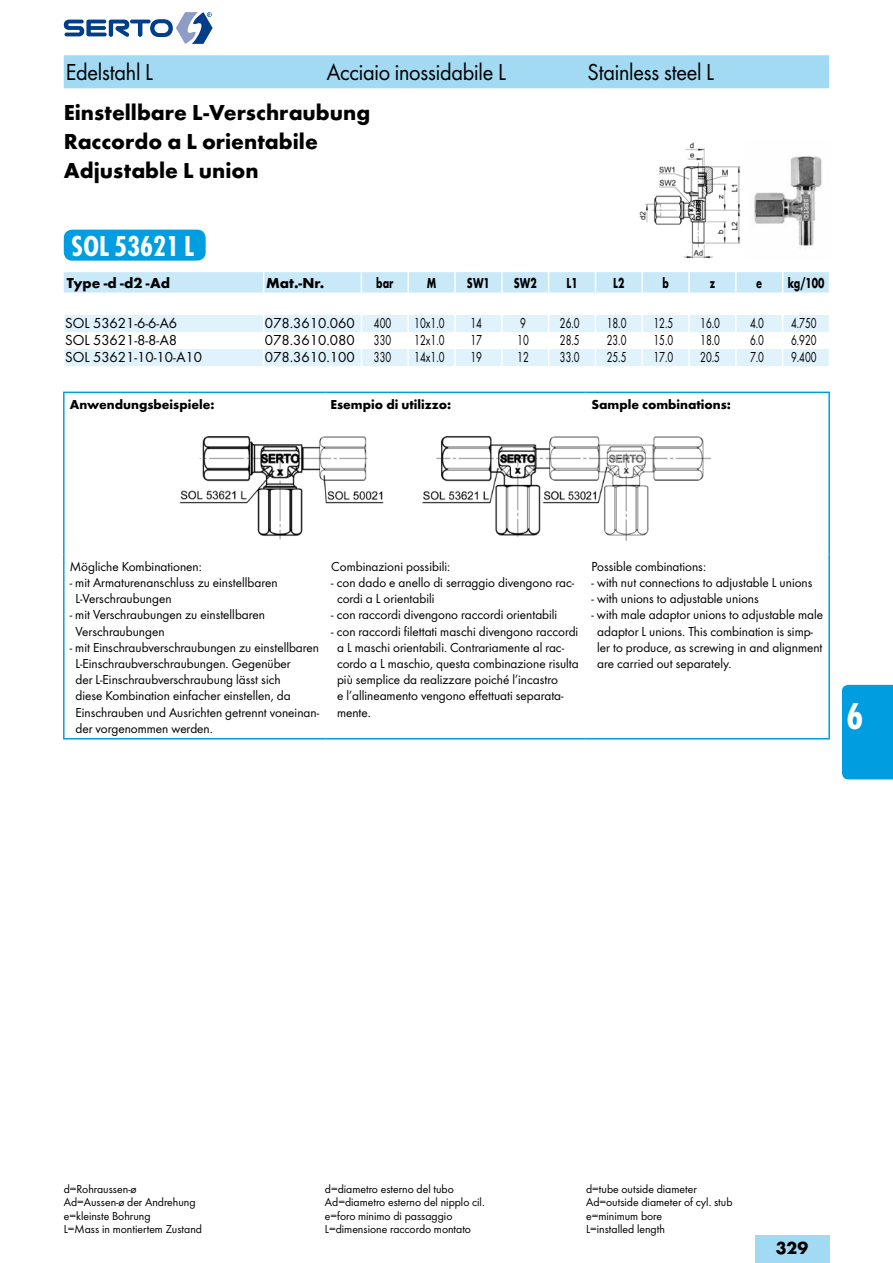
<style>
.page{position:relative;width:893px;height:1263px;background:#fff}
.page>*{position:absolute;margin:0;border:0;box-sizing:border-box;transform-origin:0 0}
.t1{font:700 39px "Futura Con";color:#fff}
.t2{font:700 30px "Futura Con";color:#fff}
.t3{font:24px "Futura Boo";letter-spacing:-.01em;color:#000;scale:.94 1}
.t4{font:700 22.5px/28.8px "Futura";color:#000}
.t5{font:700 18px "Futura";color:#000}
.t6{font:15px "Futura Boo";color:#000;scale:.7 1}
.t7{font:15px "Futura Boo";color:#000}
.t8{font:700 15px "Futura";color:#000;scale:.7 1}
.t9{font:700 15px "Futura";color:#000}
.t10{font:13.5px/16.2px "Futura Boo";color:#000}
.t11{font:700 13.5px "Futura";color:#000}
.t12{font:12px/13.5px "Futura Boo";color:#000}
</style>
<div class="page">
<div style="left:63px;top:55px;width:767px;height:34px;background:#a2daf4"></div>
<svg style="left:64px;top:12px;width:149px;height:32px"></svg>
<svg style="left:63px;top:229px;width:766px;height:137px"></svg>
<img style="left:638px;top:142px;width:104px;height:117px">
<img style="left:746px;top:156px;width:83px;height:103px">
<div style="left:64px;top:230px;width:142px;height:31px;background:#009ee0;border-radius:9px"></div>
<hr style="left:63px;top:393px;width:2px;height:22px;background:#009ee0">
<hr style="left:63px;top:392px;width:262px;height:1px;background:#009ee0">
<hr style="left:325px;top:392px;width:260px;height:1px;background:#009ee0">
<hr style="left:585px;top:392px;width:245px;height:1px;background:#009ee0">
<hr style="left:828px;top:393px;width:2px;height:22px;background:#009ee0">
<hr style="left:63px;top:415px;width:2px;height:140px;background:#009ee0">
<hr style="left:828px;top:415px;width:2px;height:140px;background:#009ee0">
<hr style="left:63px;top:555px;width:2px;height:183px;background:#009ee0">
<hr style="left:63px;top:738px;width:262px;height:1px;background:#009ee0">
<hr style="left:325px;top:738px;width:260px;height:1px;background:#009ee0">
<hr style="left:828px;top:555px;width:2px;height:183px;background:#009ee0">
<hr style="left:585px;top:738px;width:245px;height:1px;background:#009ee0">
<img style="left:179px;top:436px;width:533px;height:105px">
<div style="left:755px;top:1235px;width:74px;height:28px;background:#a2daf4"></div>
<div style="left:842px;top:685px;width:51px;height:94px;background:#009ee0"></div>
<h3 class="t3" style="left:66px;top:57px;width:94px">Edelstahl L</h3>
<h3 class="t3" style="left:327px;top:57px;width:192px">Acciaio inossidabile L</h3>
<h3 class="t3" style="left:587px;top:57px;width:136px">Stainless steel L</h3>
<h3 class="t4" style="left:64px;top:98px;width:308px">Einstellbare L-Verschraubung<br>Raccordo a L orientabile<br>Adjustable L union</h3>
<h2 class="t2" style="left:71px;top:228px;width:124px">SOL 53621 L</h2>
<p class="t9" style="left:67px;top:274px;width:105px">Type -d -d2 -Ad</p>
<p class="t9" style="left:266px;top:274px;width:60px">Mat.-Nr.</p>
<p class="t8" style="left:376px;top:274px;width:26px">bar</p>
<p class="t8" style="left:427px;top:274px;width:15px">M</p>
<p class="t8" style="left:467px;top:274px;width:34px">SW1</p>
<p class="t8" style="left:514px;top:274px;width:34px">SW2</p>
<p class="t8" style="left:566px;top:274px;width:18px">L1</p>
<p class="t8" style="left:613px;top:274px;width:18px">L2</p>
<p class="t8" style="left:662px;top:274px;width:11px">b</p>
<p class="t8" style="left:710px;top:274px;width:9px">z</p>
<p class="t8" style="left:756px;top:274px;width:10px">e</p>
<p class="t8" style="left:788px;top:274px;width:54px">kg/100</p>
<p class="t7" style="left:65px;top:314px;width:113px">SOL 53621-6-6-A6</p>
<p class="t7" style="left:265px;top:314px;width:91px">078.3610.060</p>
<p class="t6" style="left:374px;top:314px;width:26px">400</p>
<p class="t6" style="left:414px;top:314px;width:45px">10x1.0</p>
<p class="t6" style="left:470px;top:314px;width:18px">14</p>
<p class="t6" style="left:520px;top:314px;width:10px">9</p>
<p class="t6" style="left:560px;top:314px;width:30px">26.0</p>
<p class="t6" style="left:607px;top:314px;width:30px">18.0</p>
<p class="t6" style="left:653px;top:314px;width:30px">12.5</p>
<p class="t6" style="left:700px;top:314px;width:30px">16.0</p>
<p class="t6" style="left:750px;top:314px;width:21px">4.0</p>
<p class="t6" style="left:791px;top:314px;width:38px">4.750</p>
<p class="t7" style="left:65px;top:331px;width:113px">SOL 53621-8-8-A8</p>
<p class="t7" style="left:265px;top:331px;width:91px">078.3610.080</p>
<p class="t6" style="left:374px;top:331px;width:26px">330</p>
<p class="t6" style="left:414px;top:331px;width:45px">12x1.0</p>
<p class="t6" style="left:470px;top:331px;width:18px">17</p>
<p class="t6" style="left:517px;top:331px;width:18px">10</p>
<p class="t6" style="left:560px;top:331px;width:30px">28.5</p>
<p class="t6" style="left:607px;top:331px;width:30px">23.0</p>
<p class="t6" style="left:653px;top:331px;width:30px">15.0</p>
<p class="t6" style="left:700px;top:331px;width:30px">18.0</p>
<p class="t6" style="left:750px;top:331px;width:21px">6.0</p>
<p class="t6" style="left:791px;top:331px;width:38px">6.920</p>
<p class="t7" style="left:65px;top:348px;width:138px">SOL 53621-10-10-A10</p>
<p class="t7" style="left:265px;top:348px;width:91px">078.3610.100</p>
<p class="t6" style="left:374px;top:348px;width:26px">330</p>
<p class="t6" style="left:414px;top:348px;width:45px">14x1.0</p>
<p class="t6" style="left:470px;top:348px;width:18px">19</p>
<p class="t6" style="left:517px;top:348px;width:18px">12</p>
<p class="t6" style="left:560px;top:348px;width:30px">33.0</p>
<p class="t6" style="left:607px;top:348px;width:30px">25.5</p>
<p class="t6" style="left:653px;top:348px;width:30px">17.0</p>
<p class="t6" style="left:700px;top:348px;width:30px">20.5</p>
<p class="t6" style="left:750px;top:348px;width:21px">7.0</p>
<p class="t6" style="left:791px;top:348px;width:38px">9.400</p>
<p class="t11" style="left:70px;top:396px;width:146px">Anwendungsbeispiele:</p>
<p class="t11" style="left:331px;top:396px;width:122px">Esempio di utilizzo:</p>
<p class="t11" style="left:591px;top:396px;width:141px">Sample combinations:</p>
<p class="t10" style="left:70px;top:558px;width:134px">Mögliche Kombinationen:</p>
<p class="t10" style="left:76px;top:574px;width:204px;text-indent:-6px">- mit Armaturenanschluss zu einstellbaren<br>L-Verschraubungen</p>
<p class="t10" style="left:76px;top:607px;width:191px;text-indent:-6px">- mit Verschraubungen zu einstellbaren<br>Verschraubungen</p>
<p class="t10" style="left:76px;top:639px;width:245px;text-indent:-6px">- mit Einschraubverschraubungen zu einstellbaren L-Einschraubverschraubungen. Gegenüber<br>der L-Einschraubverschraubung lässt sich<br>diese Kombination einfacher einstellen, da Einschrauben und Ausrichten getrennt voneinan&shy;der vorgenommen werden.</p>
<p class="t10" style="left:331px;top:558px;width:120px">Combinazioni possibili:</p>
<p class="t10" style="left:337px;top:574px;width:239px;text-indent:-6px">- con dado e anello di serraggio divengono rac&shy;cordi a L orientabili</p>
<p class="t10" style="left:331px;top:607px;width:227px">- con raccordi divengono raccordi orientabili</p>
<p class="t10" style="left:337px;top:623px;width:243px;text-indent:-6px">- con raccordi filettati maschi divengono raccordi a L maschi orientabili. Contrariamente al rac&shy;cordo a L maschio, questa combinazione risulta più semplice da realizzare poiché l’incastro<br>e l’allineamento vengono effettuati separata&shy;mente.</p>
<p class="t10" style="left:591px;top:558px;width:116px">Possible combinations:</p>
<p class="t10" style="left:591px;top:574px;width:223px">- with nut connections to adjustable L unions</p>
<p class="t10" style="left:591px;top:590px;width:169px">- with unions to adjustable unions</p>
<p class="t10" style="left:597px;top:607px;width:227px;text-indent:-6px">- with male adaptor unions to adjustable male adaptor L unions. This combination is simp&shy;ler to produce, as screwing in and alignment are carried out separately.</p>
<h1 class="t1" style="left:847px;top:693px;width:18px">6</h1>
<p class="t12" style="left:64px;top:1182px;width:140px">d=Rohraussen-ø<br>Ad=Aussen-ø der Andrehung e=kleinste Bohrung<br>L=Mass in montiertem Zustand</p>
<p class="t12" style="left:325px;top:1182px;width:161px">d=diametro esterno del tubo<br>Ad=diametro esterno del nipplo cil. e=foro minimo di passaggio<br>L=dimensione raccordo montato</p>
<p class="t12" style="left:586px;top:1182px;width:148px">d=tube outside diameter<br>Ad=outside diameter of cyl. stub e=minimum bore<br>L=installed length</p>
<h3 class="t5" style="left:776px;top:1237px;width:34px">329</h3>
</div>
